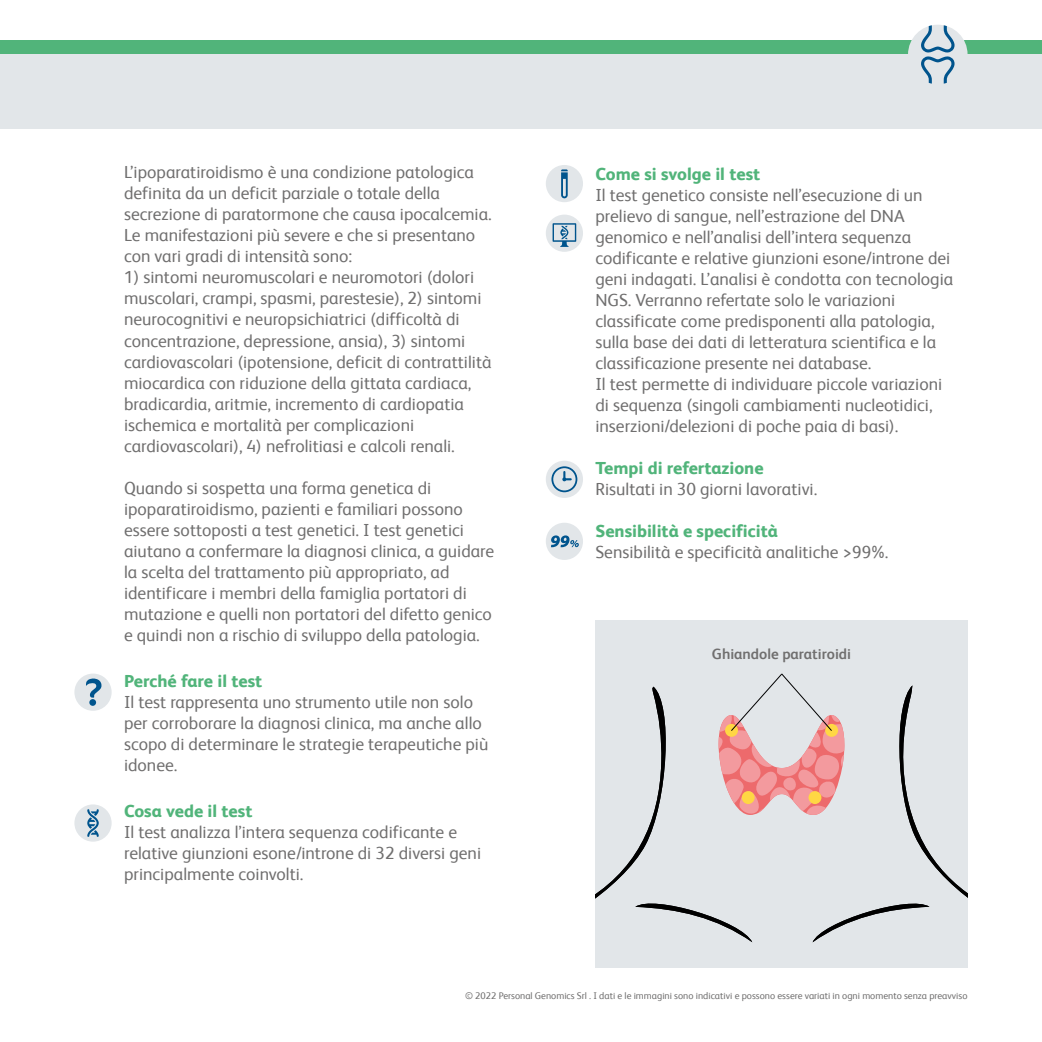
<style>
.page{position:relative;width:1042px;height:1042px;background:#fff}
.page>*{position:absolute;margin:0;border:0;box-sizing:border-box;transform-origin:0 0}
.t1{font:17.5px/21px "FS Albert Pro";color:#706f6f}
.t2{font:800 17.5px "FS Albert Pro";color:#51b47a}
.t3{font:700 14.88px "FS Albert Pro";color:#706f6f}
.t4{font:9.62px "FS Albert Pro";color:#706f6f}
</style>
<div class="page">
<div style="left:0;top:40px;width:1042px;height:15px;background:#51b47a"></div>
<div style="left:0;top:55px;width:1042px;height:74px;background:#e2e6e9"></div>
<div style="left:595px;top:620px;width:372px;height:347px;background:#e2e6e9"></div>
<div style="left:908px;top:25px;width:59px;height:59px;background:#e2e6e9;border-radius:50%"></div>
<svg style="left:921px;top:25px;width:34px;height:59px"></svg>
<div style="left:74px;top:673px;width:38px;height:38px;background:#e2e6e9;border-radius:50%"></div>
<div style="left:89px;top:699px;width:7px;height:7px;background:#00548d;border-radius:50%"></div>
<svg style="left:86px;top:678px;width:16px;height:20px"></svg>
<div style="left:74px;top:804px;width:38px;height:37px;background:#e2e6e9;border-radius:50%"></div>
<svg style="left:87px;top:809px;width:12px;height:28px"></svg>
<div style="left:546px;top:165px;width:37px;height:37px;background:#e2e6e9;border-radius:50%"></div>
<svg style="left:561px;top:169px;width:7px;height:29px"></svg>
<div style="left:546px;top:215px;width:37px;height:37px;background:#e2e6e9;border-radius:50%"></div>
<svg style="left:552px;top:223px;width:24px;height:24px"></svg>
<div style="left:546px;top:461px;width:37px;height:37px;background:#e2e6e9;border-radius:50%"></div>
<svg style="left:551px;top:466px;width:26px;height:26px"></svg>
<div style="left:546px;top:523px;width:37px;height:37px;background:#e2e6e9;border-radius:50%"></div>
<svg style="left:551px;top:535px;width:28px;height:12px"></svg>
<svg style="left:595px;top:673px;width:372px;height:269px"></svg>
<p class="t1" style="left:124px;top:161px;width:369px">L’ipoparatiroidismo è una condizione patologica definita da un deficit parziale o totale della secrezione di paratormone che causa ipocalcemia.<br>Le manifestazioni più severe e che si presentano con vari gradi di intensità sono:</p>
<p class="t1" style="left:124px;top:266px;width:369px">1) sintomi neuromuscolari e neuromotori (dolori muscolari, crampi, spasmi, parestesie), 2) sintomi neurocognitivi e neuropsichiatrici (difficoltà di concentrazione, depressione, ansia), 3) sintomi cardiovascolari (ipotensione, deficit di contrattilità miocardica con riduzione della gittata cardiaca, bradicardia, aritmie, incremento di cardiopatia ischemica e mortalità per complicazioni cardiovascolari), 4) nefrolitiasi e calcoli renali.</p>
<p class="t1" style="left:124px;top:476px;width:372px">Quando si sospetta una forma genetica di ipoparatiroidismo, pazienti e familiari possono essere sottoposti a test genetici. I test genetici aiutano a confermare la diagnosi clinica, a guidare la scelta del trattamento più appropriato, ad identificare i membri della famiglia portatori di mutazione e quelli non portatori del difetto genico e quindi non a rischio di sviluppo della patologia.</p>
<p class="t2" style="left:124px;top:667px;width:140px">Perché fare il test</p>
<p class="t1" style="left:124px;top:690px;width:366px">Il test rappresenta uno strumento utile non solo per corroborare la diagnosi clinica, ma anche allo scopo di determinare le strategie terapeutiche più idonee.</p>
<p class="t2" style="left:124px;top:797px;width:130px">Cosa vede il test</p>
<p class="t1" style="left:124px;top:820px;width:359px">Il test analizza l’intera sequenza codificante e relative giunzioni esone/introne di 32 diversi geni principalmente coinvolti.</p>
<p class="t2" style="left:595px;top:160px;width:166px">Come si svolge il test</p>
<p class="t1" style="left:595px;top:183px;width:359px">Il test genetico consiste nell’esecuzione di un prelievo di sangue, nell’estrazione del DNA genomico e nell’analisi dell’intera sequenza codificante e relative giunzioni esone/introne dei geni indagati. L’analisi è condotta con tecnologia NGS. Verranno refertate solo le variazioni classificate come predisponenti alla patologia, sulla base dei dati di letteratura scientifica e la classificazione presente nei database.<br>Il test permette di individuare piccole variazioni di sequenza (singoli cambiamenti nucleotidici, inserzioni/delezioni di poche paia di basi).</p>
<p class="t2" style="left:595px;top:454px;width:170px">Tempi di refertazione</p>
<p class="t1" style="left:595px;top:477px;width:223px">Risultati in 30 giorni lavorativi.</p>
<p class="t2" style="left:595px;top:517px;width:184px">Sensibilità e specificità</p>
<p class="t1" style="left:595px;top:540px;width:294px">Sensibilità e specificità analitiche &gt;99%.</p>
<p class="t3" style="left:712px;top:644px;width:141px">Ghiandole paratiroidi</p>
<p class="t4" style="left:465px;top:989px;width:504px">© 2022 Personal Genomics Srl . I dati e le immagini sono indicativi e possono essere variati in ogni momento senza preavviso</p>
</div>
